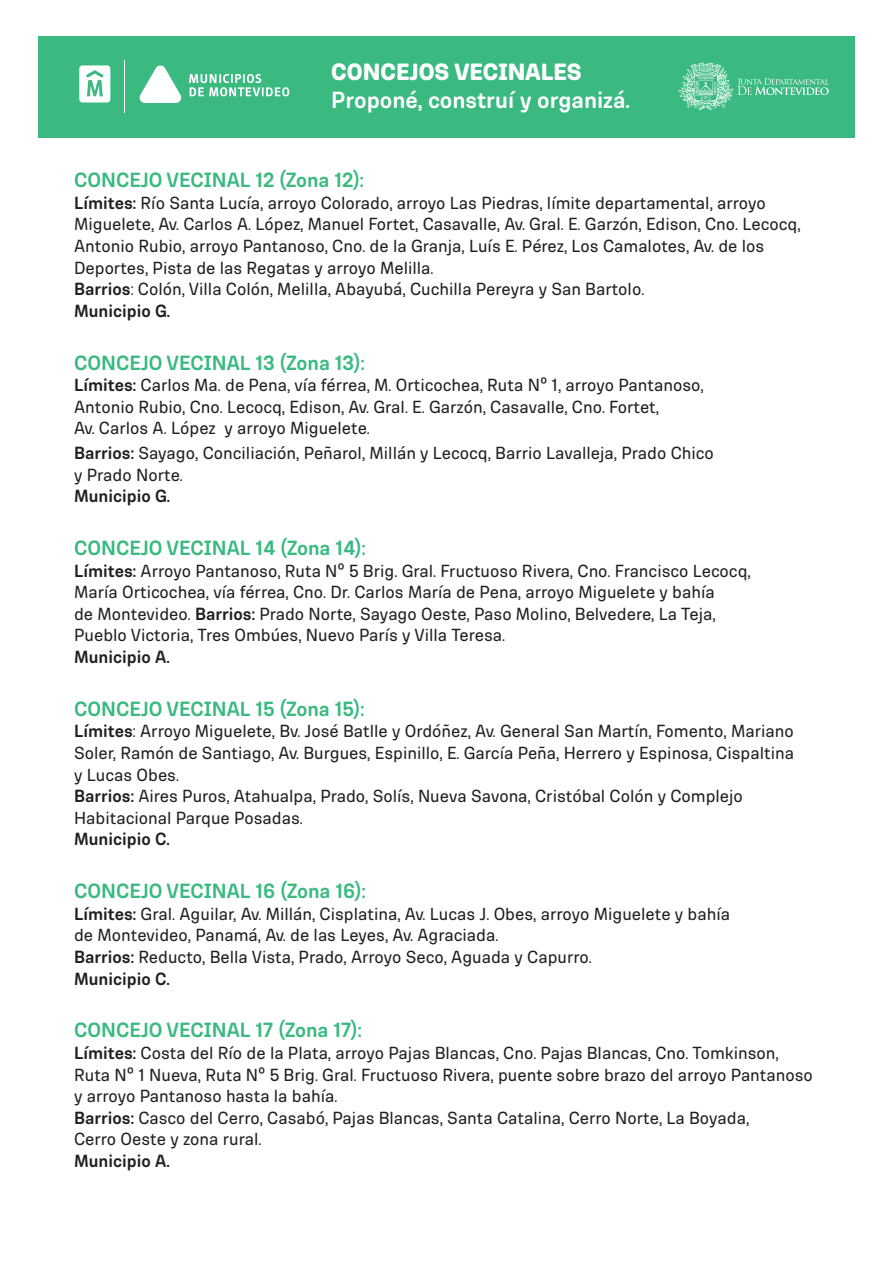
<style>
.page{position:relative;width:893px;height:1263px;background:#fff}
.page>*{position:absolute;margin:0;border:0;box-sizing:border-box;transform-origin:0 0}
.t1{font:700 23.85px "Ciudadana";color:#fff}
.t2{font:900 23.85px "Ciudadana";color:#fff}
.t3{font:700 21px "Ciudadana";color:#3ab980}
.t4{font:18px/21.6px "Ciudadana";color:#231f20}
.t5{font:700 18px "Ciudadana";color:#231f20}
.s1{font-weight:700}
</style>
<div class="page">
<div style="left:38px;top:36px;width:817px;height:101px;background:#3ab980"></div>
<hr style="left:124px;top:60px;width:1px;height:53px;background:#fff">
<svg style="left:139px;top:65px;width:43px;height:38px"></svg>
<svg style="left:189px;top:74px;width:100px;height:22px"></svg>
<svg style="left:79px;top:65px;width:31px;height:37px"></svg>
<svg style="left:678px;top:63px;width:151px;height:47px"></svg>
<h1 class="t2" style="left:331px;top:57px;width:252px">CONCEJOS VECINALES</h1>
<h1 class="t1" style="left:331px;top:86px;width:300px">Proponé, construí y organizá.</h1>
<p class="t3" style="left:74px;top:167px;width:291px">CONCEJO VECINAL 12 (Zona 12):</p>
<p class="t4" style="left:74px;top:191px;width:728px"><span class="s1">Límites:</span> Río Santa Lucía, arroyo Colorado, arroyo Las Piedras, límite departamental, arroyo Miguelete, Av. Carlos A. López, Manuel Fortet, Casavalle, Av. Gral. E. Garzón, Edison, Cno. Lecocq, Antonio Rubio, arroyo Pantanoso, Cno. de la Granja, Luís E. Pérez, Los Camalotes, Av. de los Deportes, Pista de las Regatas y arroyo Melilla.<br><span class="s1">Barrios</span>: Colón, Villa Colón, Melilla, Abayubá, Cuchilla Pereyra y San Bartolo.<br><span class="s1">Municipio G.</span></p>
<p class="t3" style="left:74px;top:350px;width:292px">CONCEJO VECINAL 13 (Zona 13):</p>
<p class="t4" style="left:74px;top:374px;width:631px"><span class="s1">Límites:</span> Carlos Ma. de Pena, vía férrea, M. Orticochea, Ruta Nº 1, arroyo Pantanoso,<br>Antonio Rubio, Cno. Lecocq, Edison, Av. Gral. E. Garzón, Casavalle, Cno. Fortet,<br>Av. Carlos A. López y arroyo Miguelete.</p>
<p class="t4" style="left:74px;top:442px;width:641px"><span class="s1">Barrios:</span> Sayago, Conciliación, Peñarol, Millán y Lecocq, Barrio Lavalleja, Prado Chico y Prado Norte.</p>
<p class="t5" style="left:74px;top:485px;width:98px">Municipio G.</p>
<p class="t3" style="left:74px;top:535px;width:293px">CONCEJO VECINAL 14 (Zona 14):</p>
<p class="t4" style="left:74px;top:559px;width:678px"><span class="s1">Límites:</span> Arroyo Pantanoso, Ruta Nº 5 Brig. Gral. Fructuoso Rivera, Cno. Francisco Lecocq, María Orticochea, vía férrea, Cno. Dr. Carlos María de Pena, arroyo Miguelete y bahía<br>de Montevideo. <span class="s1">Barrios:</span> Prado Norte, Sayago Oeste, Paso Molino, Belvedere, La Teja, Pueblo Victoria, Tres Ombúes, Nuevo París y Villa Teresa.</p>
<p class="t5" style="left:74px;top:646px;width:97px">Municipio A.</p>
<p class="t3" style="left:74px;top:696px;width:292px">CONCEJO VECINAL 15 (Zona 15):</p>
<p class="t4" style="left:74px;top:720px;width:721px"><span class="s1">Límites</span>: Arroyo Miguelete, Bv. José Batlle y Ordóñez, Av. General San Martín, Fomento, Mariano Soler, Ramón de Santiago, Av. Burgues, Espinillo, E. García Peña, Herrero y Espinosa, Cispaltina y Lucas Obes.<br><span class="s1">Barrios:</span> Aires Puros, Atahualpa, Prado, Solís, Nueva Savona, Cristóbal Colón y Complejo Habitacional Parque Posadas.</p>
<p class="t5" style="left:74px;top:828px;width:97px">Municipio C.</p>
<p class="t3" style="left:74px;top:878px;width:293px">CONCEJO VECINAL 16 (Zona 16):</p>
<p class="t4" style="left:74px;top:902px;width:657px"><span class="s1">Límites:</span> Gral. Aguilar, Av. Millán, Cisplatina, Av. Lucas J. Obes, arroyo Miguelete y bahía de Montevideo, Panamá, Av. de las Leyes, Av. Agraciada.<br><span class="s1">Barrios:</span> Reducto, Bella Vista, Prado, Arroyo Seco, Aguada y Capurro.<br><span class="s1">Municipio C.</span></p>
<p class="t3" style="left:74px;top:1017px;width:289px">CONCEJO VECINAL 17 (Zona 17):</p>
<p class="t4" style="left:74px;top:1042px;width:740px"><span class="s1">Límites:</span> Costa del Río de la Plata, arroyo Pajas Blancas, Cno. Pajas Blancas, Cno. Tomkinson, Ruta Nº 1 Nueva, Ruta Nº 5 Brig. Gral. Fructuoso Rivera, puente sobre brazo del arroyo Pantanoso y arroyo Pantanoso hasta la bahía.<br><span class="s1">Barrios:</span> Casco del Cerro, Casabó, Pajas Blancas, Santa Catalina, Cerro Norte, La Boyada,<br>Cerro Oeste y zona rural.</p>
<p class="t5" style="left:74px;top:1150px;width:97px">Municipio A.</p>
</div>
